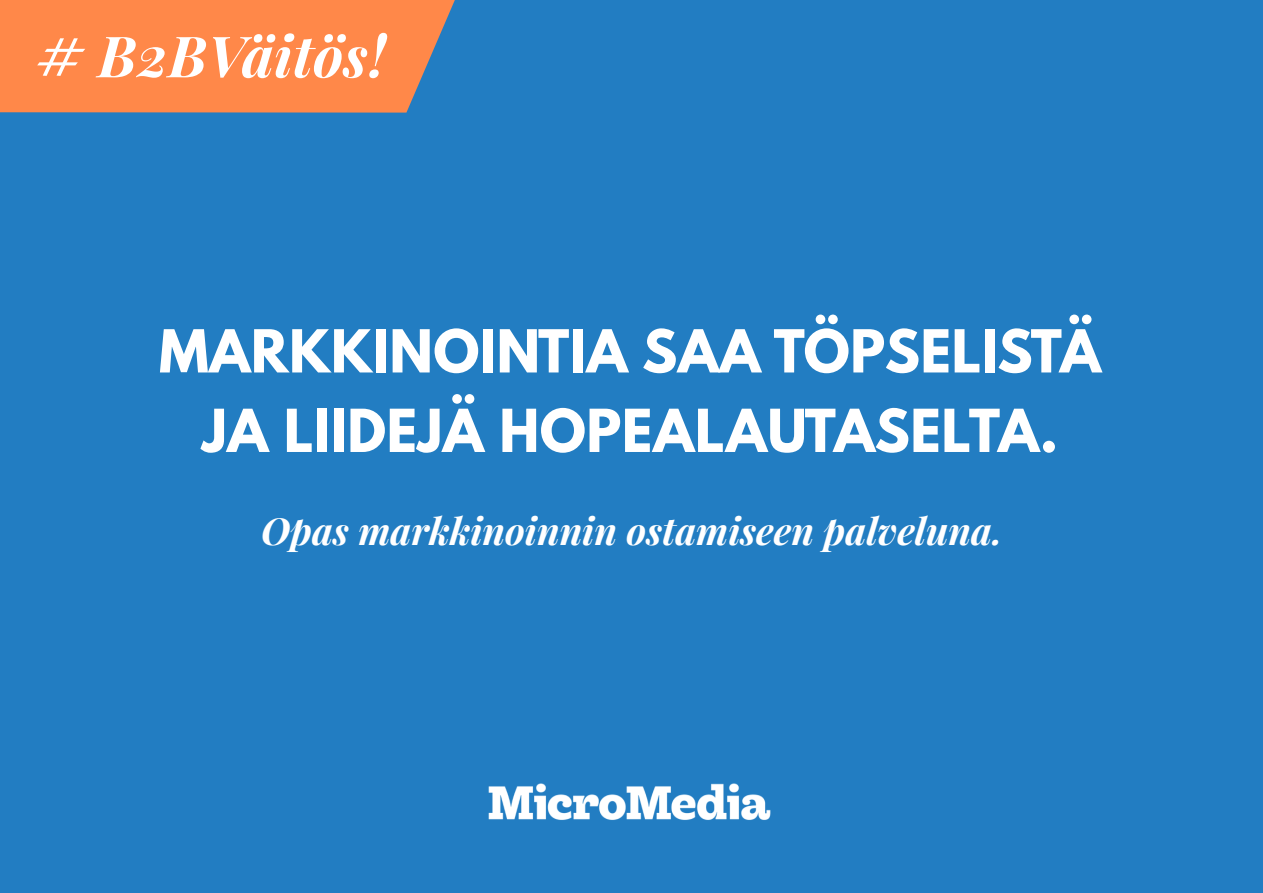
<style>
.page{position:relative;width:1263px;height:893px;background:#227dc2}
.page>*{position:absolute;margin:0;border:0;box-sizing:border-box;transform-origin:0 0}
.t1{font:italic 700 57px "Playfair Display";letter-spacing:.005em;color:#fff}
.t2{font:700 52.5px "League Spartan";letter-spacing:.01em;color:#fff}
.t3{font:italic 700 37.5px "Playfair Display";color:#fff}
</style>
<div class="page">
<img style="left:488px;top:783px;width:283px;height:37px">
<div style="left:0;top:0;width:455px;height:113px;background:#ff8849"></div>
<svg style="left:37px;top:38px;width:48px;height:38px;background:#ffa778"></svg>
<p class="t1" style="left:98px;top:10px;width:289px">B2BVäitös!</p>
<p class="t2" style="left:159px;top:310px;width:943px">MARKKINOINTIA SAA TÖPSELISTÄ</p>
<p class="t2" style="left:202px;top:390px;width:857px">JA LIIDEJÄ HOPEALAUTASELTA.</p>
<p class="t3" style="left:261px;top:501px;width:743px">Opas markkinoinnin ostamiseen palveluna.</p>
</div>
